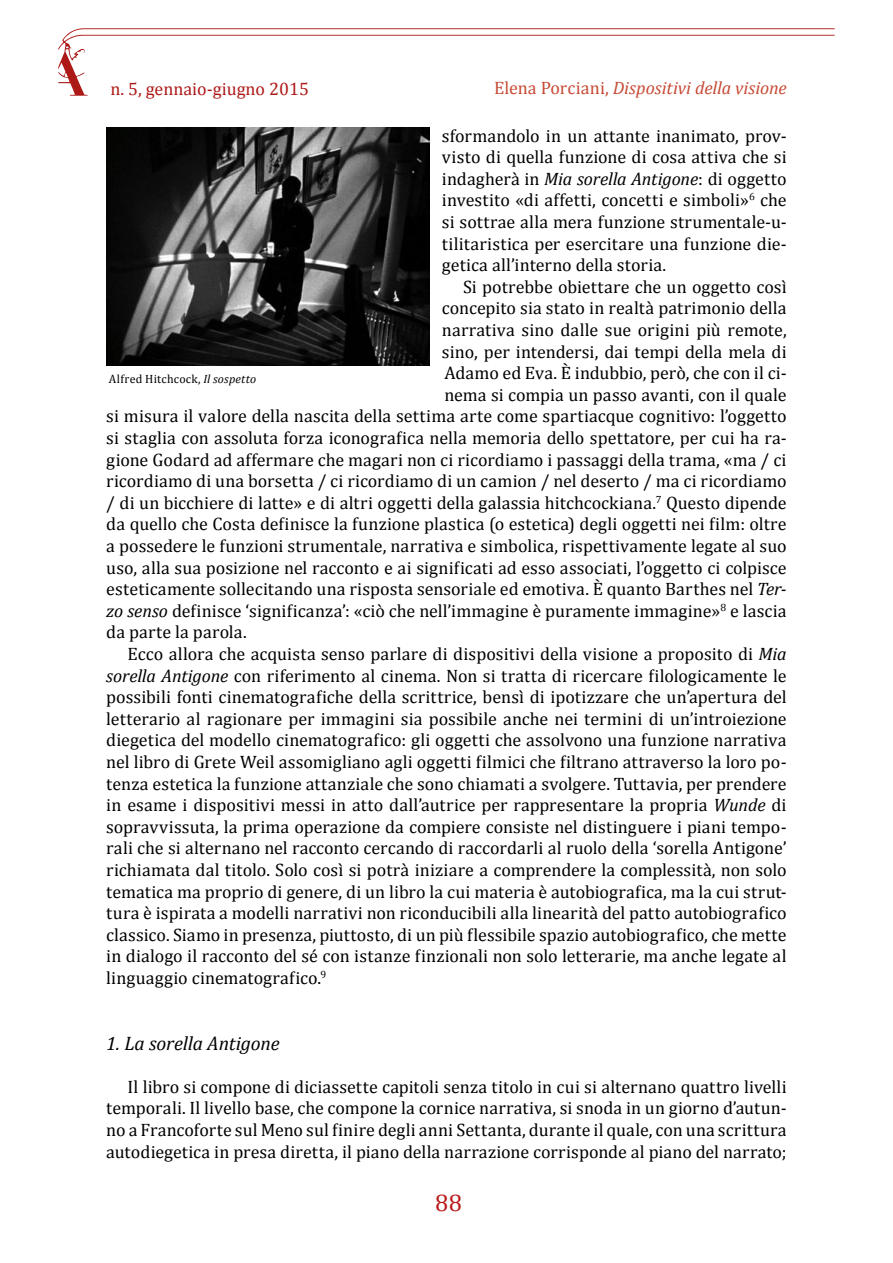
<style>
.page{position:relative;width:893px;height:1263px;background:#fff}
.page>*{position:absolute;margin:0;border:0;box-sizing:border-box;transform-origin:0 0}
.t1{font:24px "Cambria";color:#b91818}
.t2{font:italic 19.5px "Cambria";letter-spacing:-.01em;color:#000}
.t3{font:18px/21.6px "Cambria";letter-spacing:.005em;color:#000;text-align:justify}
.t4{font:italic 18px "Cambria";color:#c64a34}
.t5{font:18px "Cambria";color:#ad1917}
.t6{font:12px "Cambria";letter-spacing:.02em;color:#000}
.s1{font-style:normal}
.s2{font-style:italic}
</style>
<div class="page">
<svg style="left:58px;top:28px;width:777px;height:68px"></svg>
<svg style="left:65px;top:73px;width:3px;height:4px"></svg>
<img style="left:106px;top:128px;width:323px;height:238px">
<p class="t5" style="left:110px;top:78px;width:200px">n. 5, gennaio-giugno 2015</p>
<p class="t4" style="left:494px;top:75px;width:294px"><span class="s1">Elena Porciani,</span> Dispositivi della visione</p>
<p class="t3" style="left:442px;top:125px;width:346px">sformandolo in un attante inanimato, prov&shy;visto di quella funzione di cosa attiva che si indagherà in <span class="s2">Mia sorella Antigone</span>: di oggetto investito «di affetti, concetti e simboli»<sup>6</sup> che si sottrae alla mera funzione strumentale-u&shy;tilitaristica per esercitare una funzione die&shy;getica all’interno della storia.</p>
<p class="t3" style="left:463px;top:276px;width:325px">Si potrebbe obiettare che un oggetto così</p>
<p class="t3" style="left:442px;top:297px;width:346px">concepito sia stato in realtà patrimonio della</p>
<p class="t3" style="left:442px;top:319px;width:346px">narrativa sino dalle sue origini più remote,</p>
<p class="t3" style="left:442px;top:341px;width:346px">sino, per intendersi, dai tempi della mela di</p>
<p class="t3" style="left:444px;top:362px;width:344px">Adamo ed Eva. È indubbio, però, che con il ci-</p>
<p class="t3" style="left:444px;top:384px;width:344px">nema si compia un passo avanti, con il quale</p>
<p class="t3" style="left:106px;top:405px;width:682px">si misura il valore della nascita della settima arte come spartiacque cognitivo: l’oggetto</p>
<p class="t3" style="left:106px;top:427px;width:682px">si staglia con assoluta forza iconografica nella memoria dello spettatore, per cui ha ra-</p>
<p class="t3" style="left:106px;top:449px;width:682px">gione Godard ad affermare che magari non ci ricordiamo i passaggi della trama, «ma / ci</p>
<p class="t3" style="left:106px;top:470px;width:682px">ricordiamo di una borsetta / ci ricordiamo di un camion / nel deserto / ma ci ricordiamo</p>
<p class="t3" style="left:106px;top:492px;width:682px">/ di un bicchiere di latte» e di altri oggetti della galassia hitchcockiana.<sup>7</sup> Questo dipende</p>
<p class="t3" style="left:106px;top:513px;width:682px">da quello che Costa definisce la funzione plastica (o estetica) degli oggetti nei film: oltre</p>
<p class="t3" style="left:106px;top:535px;width:682px">a possedere le funzioni strumentale, narrativa e simbolica, rispettivamente legate al suo</p>
<p class="t3" style="left:106px;top:557px;width:682px">uso, alla sua posizione nel racconto e ai significati ad esso associati, l’oggetto ci colpisce</p>
<p class="t3" style="left:106px;top:578px;width:682px">esteticamente sollecitando una risposta sensoriale ed emotiva. È quanto Barthes nel <span class="s2">Ter-</span></p>
<p class="t3" style="left:106px;top:600px;width:682px"><span class="s2">zo senso</span> definisce ‘significanza’: «ciò che nell’immagine è puramente immagine»<sup>8</sup> e lascia</p>
<p class="t3" style="left:106px;top:621px;width:142px">da parte la parola.</p>
<p class="t3" style="left:128px;top:643px;width:661px">Ecco allora che acquista senso parlare di dispositivi della visione a proposito di <span class="s2">Mia</span></p>
<p class="t3" style="left:106px;top:665px;width:682px"><span class="s2">sorella Antigone</span> con riferimento al cinema. Non si tratta di ricercare filologicamente le</p>
<p class="t3" style="left:106px;top:686px;width:682px">possibili fonti cinematografiche della scrittrice, bensì di ipotizzare che un’apertura del</p>
<p class="t3" style="left:106px;top:708px;width:682px">letterario al ragionare per immagini sia possibile anche nei termini di un’introiezione</p>
<p class="t3" style="left:106px;top:729px;width:682px">diegetica del modello cinematografico: gli oggetti che assolvono una funzione narrativa</p>
<p class="t3" style="left:106px;top:751px;width:682px">nel libro di Grete Weil assomigliano agli oggetti filmici che filtrano attraverso la loro po-</p>
<p class="t3" style="left:106px;top:773px;width:682px">tenza estetica la funzione attanziale che sono chiamati a svolgere. Tuttavia, per prendere</p>
<p class="t3" style="left:106px;top:794px;width:682px">in esame i dispositivi messi in atto dall’autrice per rappresentare la propria <span class="s2">Wunde</span> di</p>
<p class="t3" style="left:106px;top:816px;width:682px">sopravvissuta, la prima operazione da compiere consiste nel distinguere i piani tempo-</p>
<p class="t3" style="left:106px;top:837px;width:682px">rali che si alternano nel racconto cercando di raccordarli al ruolo della ‘sorella Antigone’</p>
<p class="t3" style="left:106px;top:859px;width:682px">richiamata dal titolo. Solo così si potrà iniziare a comprendere la complessità, non solo</p>
<p class="t3" style="left:106px;top:881px;width:682px">tematica ma proprio di genere, di un libro la cui materia è autobiografica, ma la cui strut-</p>
<p class="t3" style="left:106px;top:902px;width:682px">tura è ispirata a modelli narrativi non riconducibili alla linearità del patto autobiografico</p>
<p class="t3" style="left:106px;top:924px;width:682px">classico. Siamo in presenza, piuttosto, di un più flessibile spazio autobiografico, che mette</p>
<p class="t3" style="left:106px;top:945px;width:682px">in dialogo il racconto del sé con istanze finzionali non solo letterarie, ma anche legate al</p>
<p class="t3" style="left:106px;top:967px;width:222px">linguaggio cinematografico.<sup>9</sup></p>
<p class="t6" style="left:109px;top:371px;width:149px">Alfred Hitchcock, <span class="s2">Il sospetto</span></p>
<p class="t2" style="left:106px;top:1029px;width:175px">1. La sorella Antigone</p>
<p class="t3" style="left:106px;top:1076px;width:682px;text-indent:21px">Il libro si compone di diciassette capitoli senza titolo in cui si alternano quattro livelli temporali. Il livello base, che compone la cornice narrativa, si snoda in un giorno d’autun&shy;no a Francoforte sul Meno sul finire degli anni Settanta, durante il quale, con una scrittura autodiegetica in presa diretta, il piano della narrazione corrisponde al piano del narrato;</p>
<h1 class="t1" style="left:435px;top:1188px;width:28px">88</h1>
</div>
